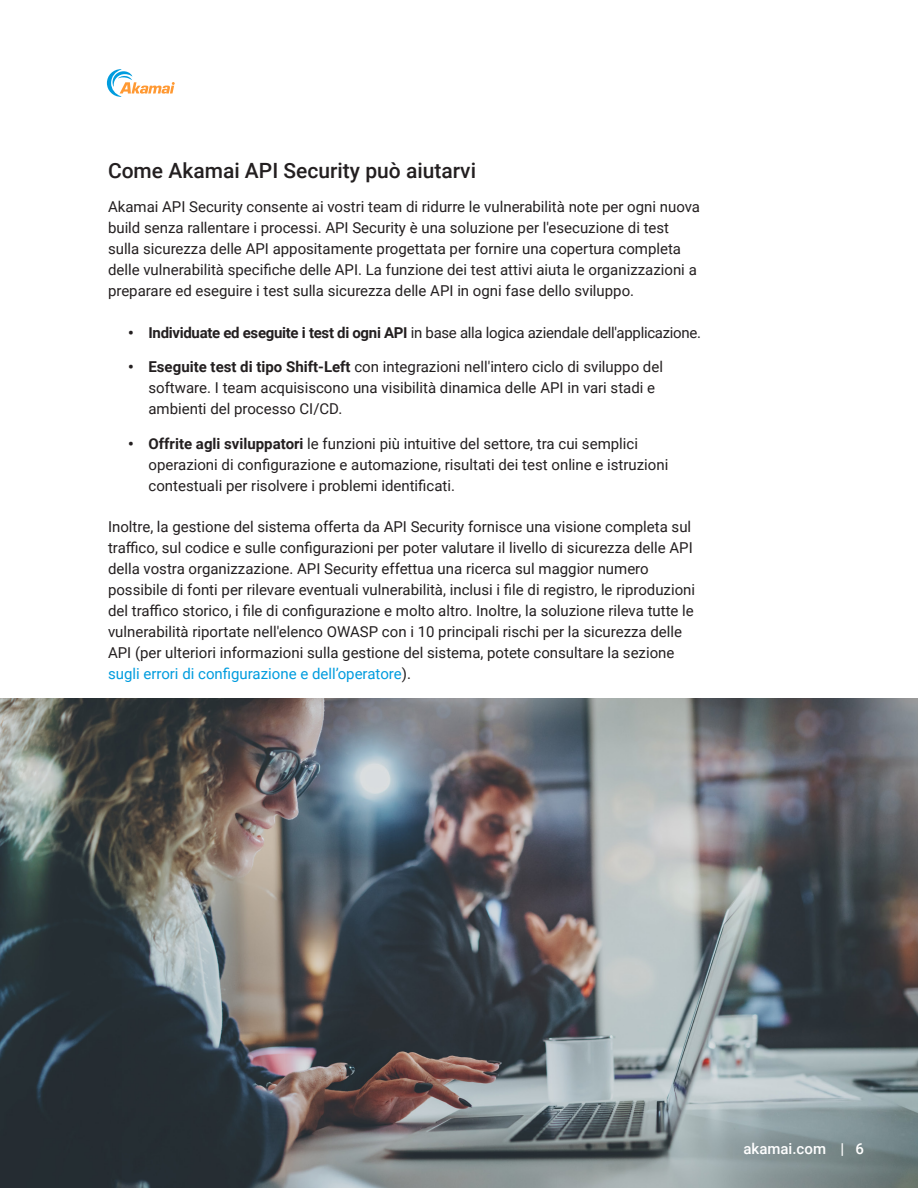
<style>
.page{position:relative;width:918px;height:1188px;background:#fff}
.page>*{position:absolute;margin:0;border:0;box-sizing:border-box;transform-origin:0 0}
.H2_-_Subheading{font:500 21px "Roboto";color:#231f20}
.Body{font:15px/21px "Roboto";color:#231f20}
.Body-2{font:15px "Roboto";letter-spacing:-.02em;color:#231f20}
.Subtitle{font:500 15px "Roboto";color:#fff}
.s1{font-weight:900}
.s2{font-weight:700}
.s3{color:#009cde}
</style>
<div class="page">
<svg style="left:107px;top:69px;width:68px;height:28px"></svg>
<img style="left:0;top:699px;width:918px;height:489px">
<p class="H2_-_Subheading" style="left:108px;top:156px;width:370px">Come Akamai API Security può aiutarvi</p>
<p class="Body" style="left:108px;top:196px;width:594px">Akamai API Security consente ai vostri team di ridurre le vulnerabilità note per ogni nuova build senza rallentare i processi. API Security è una soluzione per l'esecuzione di test sulla sicurezza delle API appositamente progettata per fornire una copertura completa delle vulnerabilità specifiche delle API. La funzione dei test attivi aiuta le organizzazioni a preparare ed eseguire i test sulla sicurezza delle API in ogni fase dello sviluppo.</p>
<p class="Body-2" style="left:128px;top:322px;width:574px"><span class="s1">•</span> <span class="s2">Individuate ed eseguite i test di ogni API</span> in base alla logica aziendale dell'applicazione.</p>
<p class="Body" style="left:148px;top:356px;width:516px;text-indent:-20px"><span class="s1">•</span> <span class="s2">Eseguite test di tipo Shift-Left</span> con integrazioni nell'intero ciclo di sviluppo del software. I team acquisiscono una visibilità dinamica delle API in vari stadi e ambienti del processo CI/CD.</p>
<p class="Body" style="left:148px;top:432px;width:521px;text-indent:-20px"><span class="s1">•</span> <span class="s2">Offrite agli sviluppatori</span> le funzioni più intuitive del settore, tra cui semplici operazioni di configurazione e automazione, risultati dei test online e istruzioni contestuali per risolvere i problemi identificati.</p>
<p class="Body" style="left:108px;top:515px;width:589px">Inoltre, la gestione del sistema offerta da API Security fornisce una visione completa sul traffico, sul codice e sulle configurazioni per poter valutare il livello di sicurezza delle API della vostra organizzazione. API Security effettua una ricerca sul maggior numero possibile di fonti per rilevare eventuali vulnerabilità, inclusi i file di registro, le riproduzioni del traffico storico, i file di configurazione e molto altro. Inoltre, la soluzione rileva tutte le vulnerabilità riportate nell'elenco OWASP con i 10 principali rischi per la sicurezza delle API (per ulteriori informazioni sulla gestione del sistema, potete consultare la sezione <span class="s3">sugli errori di configurazione e dell’operatore</span>).</p>
<p class="Subtitle" style="left:743px;top:1139px;width:122px">akamai.com | 6</p>
</div>
